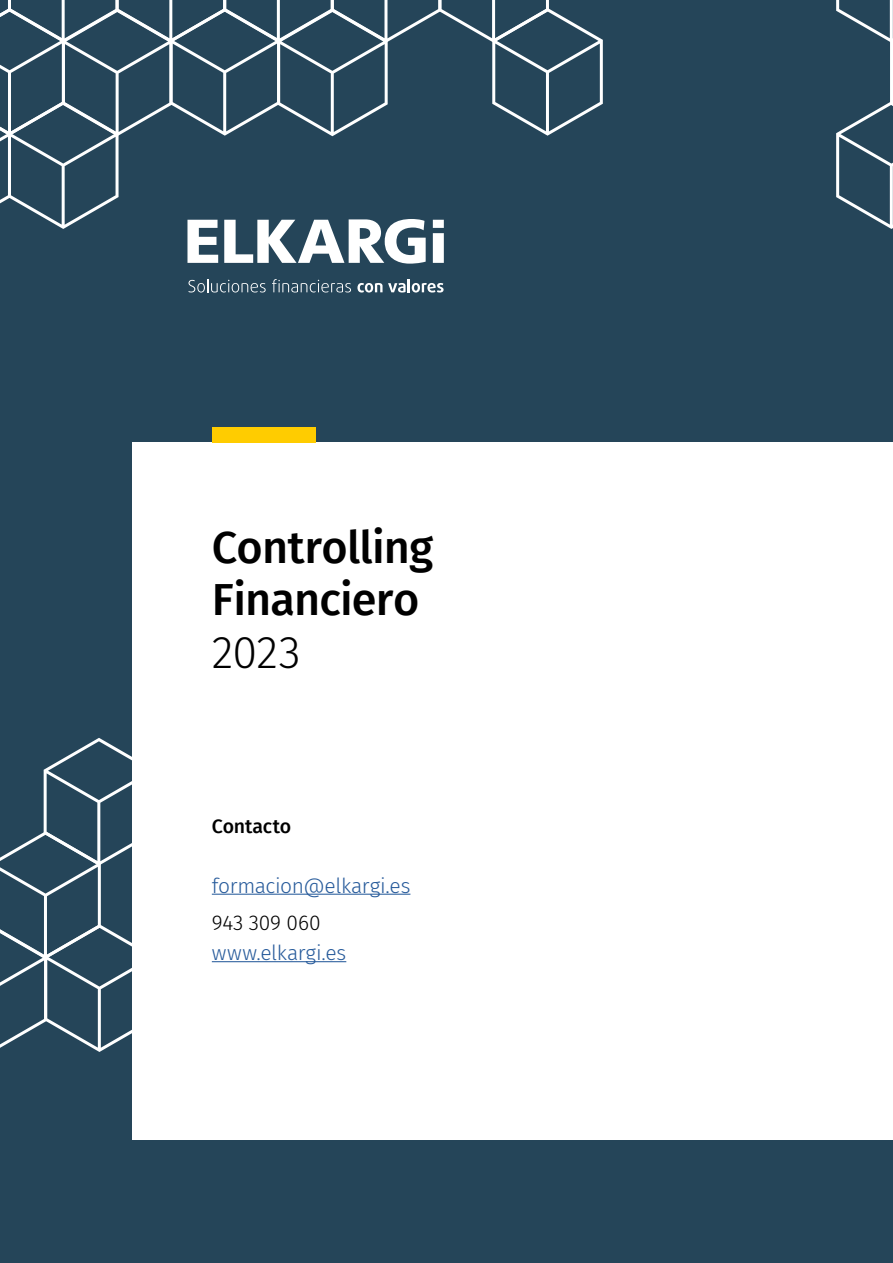
<style>
.page{position:relative;width:893px;height:1263px;background:#254559}
.page>*{position:absolute;margin:0;border:0;box-sizing:border-box;transform-origin:0 0}
.t1{font:500 45px/52.5px "Fira Sans";letter-spacing:-.015em;color:#000}
.t2{font:300 45px "Fira Sans";color:#000}
.t3{font:300 21px "Fira Sans";letter-spacing:-.015em;color:#275b9b}
.t4{font:300 21px "Fira Sans";letter-spacing:-.005em;color:#000}
.t5{font:500 19.5px "Fira Sans";letter-spacing:-.01em;color:#000}
</style>
<div class="page">
<div style="left:133px;top:443px;width:760px;height:697px;background:#fff"></div>
<svg style="left:836px;top:0;width:57px;height:229px"></svg>
<svg style="left:0;top:738px;width:133px;height:314px"></svg>
<svg style="left:0;top:0;width:603px;height:264px"></svg>
<svg style="left:188px;top:279px;width:78px;height:13px"></svg>
<svg style="left:272px;top:279px;width:79px;height:13px"></svg>
<svg style="left:357px;top:279px;width:87px;height:14px"></svg>
<div style="left:212px;top:428px;width:104px;height:15px;background:#fc0"></div>
<hr style="left:212px;top:894px;width:198px;height:1px;background:#275b9b">
<hr style="left:212px;top:961px;width:134px;height:1px;background:#275b9b">
<h1 class="t1" style="left:212px;top:518px;width:223px">Controlling<br>Financiero</h1>
<h1 class="t2" style="left:212px;top:620px;width:90px">2023</h1>
<p class="t5" style="left:212px;top:810px;width:81px">Contacto</p>
<p class="t3" style="left:212px;top:870px;width:200px">formacion@elkargi.es</p>
<p class="t4" style="left:212px;top:908px;width:110px">943 309 060</p>
<p class="t3" style="left:212px;top:938px;width:136px">www.elkargi.es</p>
</div>
